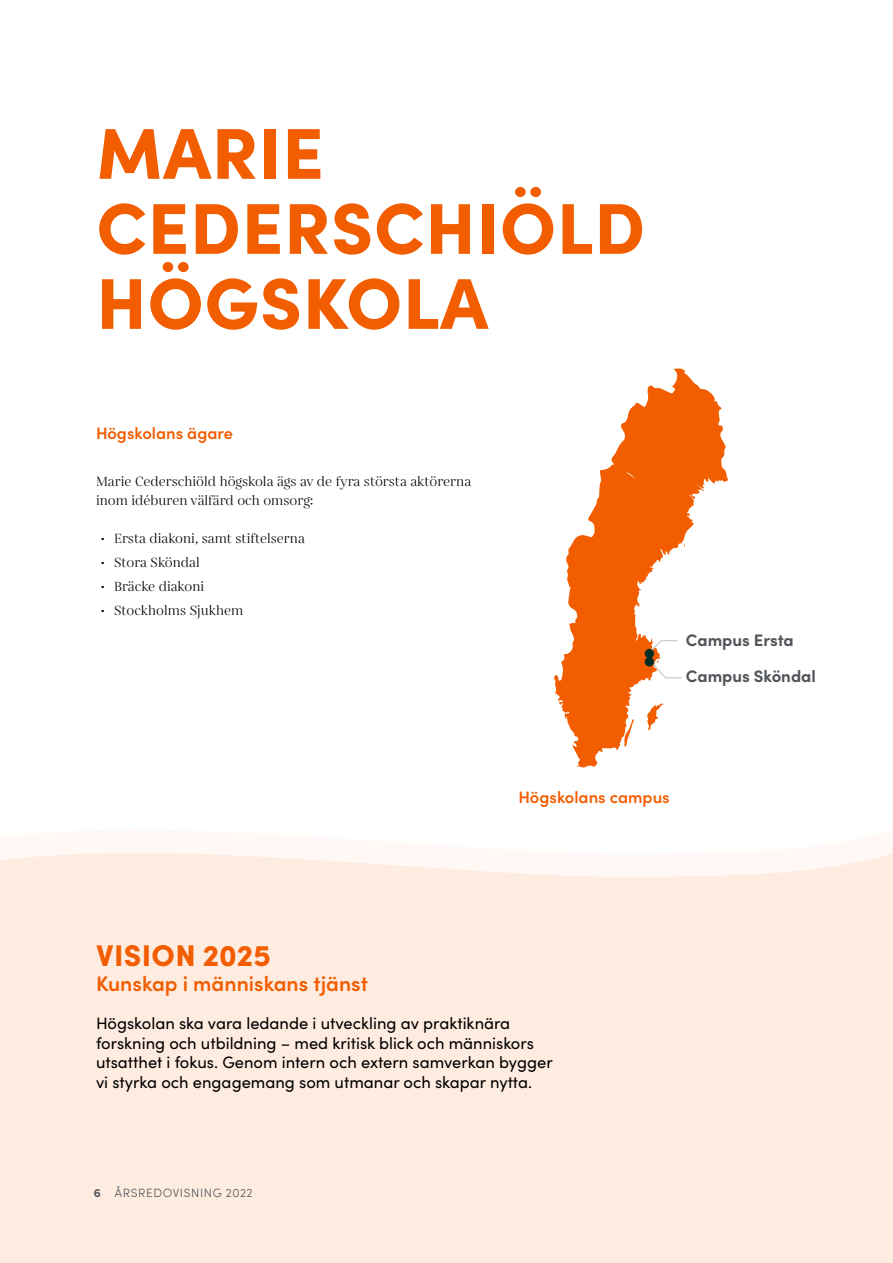
<style>
.page{position:relative;width:893px;height:1263px;background:#fff}
.page>*{position:absolute;margin:0;border:0;box-sizing:border-box;transform-origin:0 0}
.t1{font:900 72px/75px "Sofia Pro";letter-spacing:.01em;color:#f25d00}
.t2{font:900 30px "Sofia Pro";letter-spacing:.01em;color:#f25d00}
.t3{font:600 21px "Sofia Pro";color:#f25d00}
.t4{font:700 16.65px/35.1px "Sofia Pro";color:#51555a}
.t5{font:16.5px/19.8px "Sofia Pro";color:#000}
.t6{font:600 16.5px "Sofia Pro";color:#f25d00}
.t7{font:13.5px/19.5px "Gabriela";color:#000}
.t8{font:300 12px "Sofia Pro";letter-spacing:.05em;color:#51555a}
.s1{font-weight:700}
</style>
<div class="page">
<svg style="left:0;top:830px;width:893px;height:15px"></svg>
<div style="left:0;top:845px;width:893px;height:418px;background:#ffece1"></div>
<svg style="left:554px;top:368px;width:174px;height:400px"></svg>
<svg style="left:559px;top:701px;width:5px;height:4px"></svg>
<svg style="left:647px;top:703px;width:17px;height:27px"></svg>
<svg style="left:624px;top:719px;width:10px;height:28px"></svg>
<svg style="left:641px;top:639px;width:42px;height:42px"></svg>
<div style="left:645px;top:649px;width:9px;height:9px;background:#002e26;border-radius:50%"></div>
<div style="left:645px;top:657px;width:9px;height:9px;background:#002e26;border-radius:50%"></div>
<h1 class="t1" style="left:96px;top:109px;width:550px">MARIE<br>CEDERSCHIÖLD<br>HÖGSKOLA</h1>
<p class="t6" style="left:96px;top:421px;width:139px">Högskolans ägare</p>
<p class="t7" style="left:96px;top:472px;width:377px">Marie Cederschiöld högskola ägs av de fyra största aktörerna inom idéburen välfärd och omsorg:</p>
<p class="t7" style="left:100px;top:529px;width:206px">• Ersta diakoni, samt stiftelserna</p>
<p class="t7" style="left:100px;top:553px;width:101px">• Stora Sköndal</p>
<p class="t7" style="left:100px;top:577px;width:105px">• Bräcke diakoni</p>
<p class="t7" style="left:100px;top:601px;width:144px">• Stockholms Sjukhem</p>
<p class="t4" style="left:686px;top:622px;width:131px">Campus Ersta<br>Campus Sköndal</p>
<p class="t6" style="left:518px;top:785px;width:153px">Högskolans campus</p>
<h2 class="t2" style="left:96px;top:932px;width:176px">VISION 2025</h2>
<p class="t3" style="left:96px;top:968px;width:273px">Kunskap i människans tjänst</p>
<p class="t5" style="left:96px;top:1012px;width:458px">Högskolan ska vara ledande i utveckling av praktiknära forskning och utbildning – med kritisk blick och människors utsatthet i fokus. Genom intern och extern samverkan bygger vi styrka och engagemang som utmanar och skapar nytta.</p>
<p class="t8" style="left:94px;top:1184px;width:160px"><span class="s1">6</span> ÅRSREDOVISNING 2022</p>
</div>
